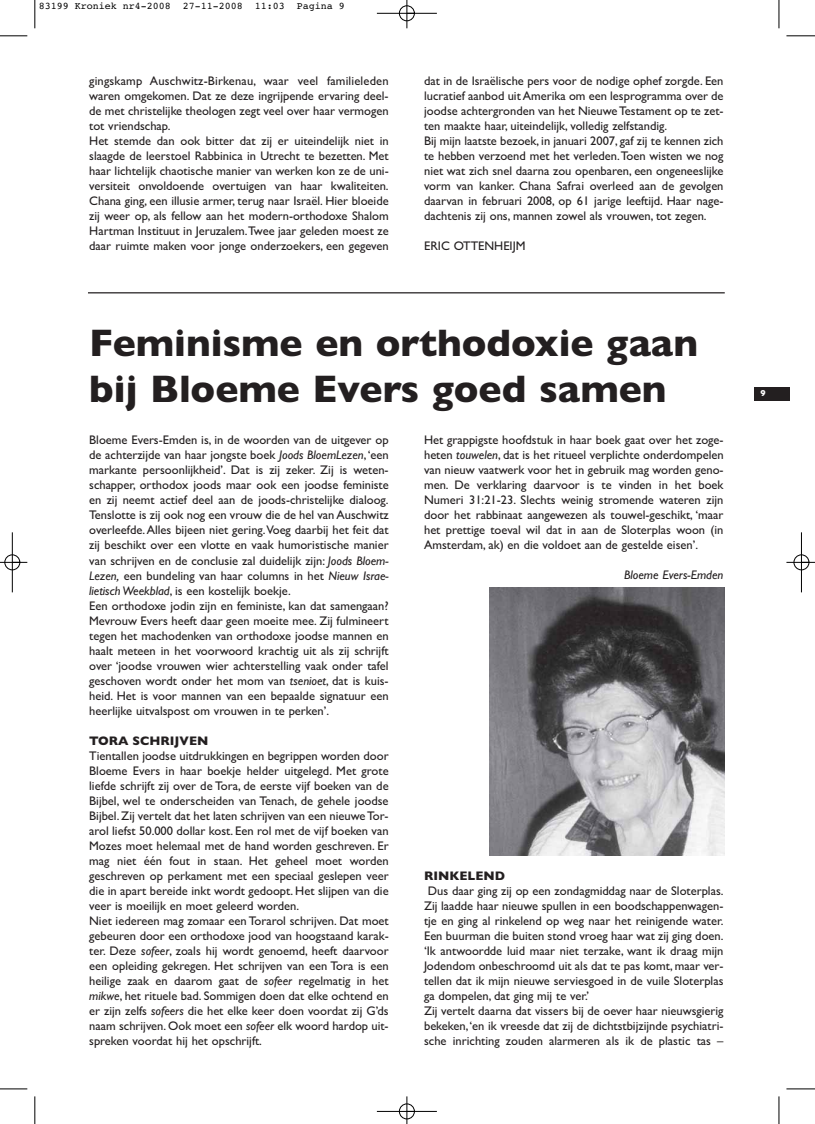
<style>
.page{position:relative;width:815px;height:1124px;background:#fff}
.page>*{position:absolute;margin:0;border:0;box-sizing:border-box;transform-origin:0 0}
.t1{font:700 38.75px/46.5px "Gill Sans";color:#231f20}
.t2{font:12.5px/15px "Gill Sans";color:#231f20}
.t3{font:700 12.5px "Gill Sans";color:#231f20}
.t4{font:italic 12.5px "Gill Sans";color:#231f20}
.t5{font:10px "Courier";color:#000}
.t6{font:700 8.75px "Gill Sans";color:#fff}
.s1{font-style:italic}
</style>
<div class="page">
<div style="left:754px;top:387px;width:36px;height:13px;background:#231f20"></div>
<img style="left:490px;top:587px;width:235px;height:268px">
<hr style="left:88px;top:292px;width:637px;height:1px;background:#231f20">
<svg style="left:35px;top:0;width:1px;height:28px"></svg>
<svg style="left:0;top:35px;width:27px;height:2px"></svg>
<svg style="left:779px;top:0;width:1px;height:28px"></svg>
<svg style="left:786px;top:35px;width:29px;height:2px"></svg>
<svg style="left:35px;top:1096px;width:1px;height:27px"></svg>
<svg style="left:0;top:1088px;width:27px;height:1px"></svg>
<svg style="left:779px;top:1096px;width:1px;height:27px"></svg>
<svg style="left:786px;top:1088px;width:29px;height:1px"></svg>
<div style="left:399px;top:5px;width:16px;height:16px;border:1px solid #fff;border-radius:50%"></div>
<hr style="left:377px;top:13px;width:60px;height:1px;background:#000">
<hr style="left:377px;top:1110px;width:60px;height:1px;background:#000">
<hr style="left:12px;top:532px;width:1px;height:60px;background:#000">
<hr style="left:801px;top:532px;width:1px;height:60px;background:#000">
<svg style="left:407px;top:0;width:1px;height:28px"></svg>
<svg style="left:407px;top:1096px;width:1px;height:27px"></svg>
<svg style="left:0;top:562px;width:27px;height:1px"></svg>
<svg style="left:786px;top:562px;width:29px;height:1px"></svg>
<div style="left:399px;top:6px;width:16px;height:15px;border:1px solid #000;border-radius:50%"></div>
<div style="left:399px;top:1103px;width:16px;height:15px;border:1px solid #000;border-radius:50%"></div>
<div style="left:5px;top:554px;width:15px;height:16px;border:1px solid #000;border-radius:50%"></div>
<div style="left:794px;top:554px;width:15px;height:16px;border:1px solid #000;border-radius:50%"></div>
<p class="t5" style="left:39px;top:3px;width:307px">83199 Kroniek nr4-2008 27-11-2008 11:03 Pagina 9</p>
<p class="t2" style="left:89px;top:74px;width:301px">gingskamp Auschwitz-Birkenau, waar veel familieleden waren omgekomen. Dat ze deze ingrijpende ervaring deel&shy;de met christelijke theologen zegt veel over haar vermogen tot vriendschap.<br>Het stemde dan ook bitter dat zij er uiteindelijk niet in slaagde de leerstoel Rabbinica in Utrecht te bezetten. Met haar lichtelijk chaotische manier van werken kon ze de uni&shy;versiteit onvoldoende overtuigen van haar kwaliteiten.<br>Chana ging, een illusie armer, terug naar Israël. Hier bloeide zij weer op, als fellow aan het modern-orthodoxe Shalom Hartman Instituut in Jeruzalem.Twee jaar geleden moest ze daar ruimte maken voor jonge onderzoekers, een gegeven</p>
<p class="t2" style="left:424px;top:74px;width:301px">dat in de Israëlische pers voor de nodige ophef zorgde. Een lucratief aanbod uit Amerika om een lesprogramma over de joodse achtergronden van het Nieuwe Testament op te zet&shy;ten maakte haar, uiteindelijk, volledig zelfstandig.<br>Bij mijn laatste bezoek, in januari 2007, gaf zij te kennen zich te hebben verzoend met het verleden.Toen wisten we nog niet wat zich snel daarna zou openbaren, een ongeneeslijke vorm van kanker. Chana Safrai overleed aan de gevolgen daarvan in februari 2008, op 61 jarige leeftijd. Haar nage&shy;dachtenis zij ons, mannen zowel als vrouwen, tot zegen.</p>
<p class="t2" style="left:424px;top:239px;width:103px">ERIC OTTENHEIJM</p>
<h1 class="t1" style="left:89px;top:324px;width:610px">Feminisme en orthodoxie gaan bij Bloeme Evers goed samen</h1>
<p class="t2" style="left:89px;top:434px;width:301px">Bloeme Evers-Emden is, in de woorden van de uitgever op de achterzijde van haar jongste boek <span class="s1">Joods BloemLezen</span>,‘een markante persoonlijkheid’. Dat is zij zeker. Zij is weten&shy;schapper, orthodox joods maar ook een joodse feministe en zij neemt actief deel aan de joods-christelijke dialoog.<br>Tenslotte is zij ook nog een vrouw die de hel van Auschwitz overleefde.Alles bijeen niet gering.Voeg daarbij het feit dat zij beschikt over een vlotte en vaak humoristische manier van schrijven en de conclusie zal duidelijk zijn: <span class="s1">Joods Bloem-Lezen,</span> een bundeling van haar columns in het <span class="s1">Nieuw Israe&shy;lietisch Weekblad</span>, is een kostelijk boekje.<br>Een orthodoxe jodin zijn en feministe, kan dat samengaan?<br>Mevrouw Evers heeft daar geen moeite mee. Zij fulmineert tegen het machodenken van orthodoxe joodse mannen en haalt meteen in het voorwoord krachtig uit als zij schrijft over ‘joodse vrouwen wier achterstelling vaak onder tafel geschoven wordt onder het mom van <span class="s1">tsenioet</span>, dat is kuis&shy;heid. Het is voor mannen van een bepaalde signatuur een heerlijke uitvalspost om vrouwen in te perken’.</p>
<p class="t3" style="left:89px;top:736px;width:121px">TORA SCHRIJVEN</p>
<p class="t2" style="left:89px;top:749px;width:301px">Tientallen joodse uitdrukkingen en begrippen worden door Bloeme Evers in haar boekje helder uitgelegd. Met grote liefde schrijft zij over de Tora, de eerste vijf boeken van de Bijbel, wel te onderscheiden van Tenach, de gehele joodse Bijbel. Zij vertelt dat het laten schrijven van een nieuwe Tor&shy;arol liefst 50.000 dollar kost. Een rol met de vijf boeken van Mozes moet helemaal met de hand worden geschreven. Er mag niet één fout in staan. Het geheel moet worden geschreven op perkament met een speciaal geslepen veer die in apart bereide inkt wordt gedoopt. Het slijpen van die veer is moeilijk en moet geleerd worden.<br>Niet iedereen mag zomaar een Torarol schrijven. Dat moet gebeuren door een orthodoxe jood van hoogstaand karak&shy;ter. Deze <span class="s1">sofeer</span>, zoals hij wordt genoemd, heeft daarvoor een opleiding gekregen. Het schrijven van een Tora is een heilige zaak en daarom gaat de <span class="s1">sofeer</span> regelmatig in het <span class="s1">mikwe</span>, het rituele bad. Sommigen doen dat elke ochtend en er zijn zelfs <span class="s1">sofeers</span> die het elke keer doen voordat zij G’ds naam schrijven. Ook moet een <span class="s1">sofeer</span> elk woord hardop uit&shy;spreken voordat hij het opschrijft.</p>
<p class="t2" style="left:424px;top:434px;width:301px;text-align:justify">Het grappigste hoofdstuk in haar boek gaat over het zoge&shy;heten <span class="s1">touwelen</span>, dat is het ritueel verplichte onderdompelen van nieuw vaatwerk voor het in gebruik mag worden geno&shy;men. De verklaring daarvoor is te vinden in het boek Numeri 31:21-23. Slechts weinig stromende wateren zijn door het rabbinaat aangewezen als touwel-geschikt, ‘maar het prettige toeval wil dat in aan de Sloterplas woon (in Amsterdam, ak) en die voldoet aan de gestelde eisen’.</p>
<p class="t4" style="left:624px;top:570px;width:101px">Bloeme Evers-Emden</p>
<p class="t3" style="left:424px;top:871px;width:83px">RINKELEND</p>
<p class="t2" style="left:424px;top:884px;width:301px;text-indent:4px">Dus daar ging zij op een zondagmiddag naar de Sloterplas.<br>Zij laadde haar nieuwe spullen in een boodschappenwagen&shy;tje en ging al rinkelend op weg naar het reinigende water.<br>Een buurman die buiten stond vroeg haar wat zij ging doen. ‘Ik antwoordde luid maar niet terzake, want ik draag mijn Jodendom onbeschroomd uit als dat te pas komt, maar ver&shy;tellen dat ik mijn nieuwe serviesgoed in de vuile Sloterplas ga dompelen, dat ging mij te ver.’<br>Zij vertelt daarna dat vissers bij de oever haar nieuwsgierig bekeken,‘en ik vreesde dat zij de dichtstbijzijnde psychiatri&shy;sche inrichting zouden alarmeren als ik de plastic tas –</p>
<p class="t6" style="left:760px;top:390px;width:7px">9</p>
</div>
